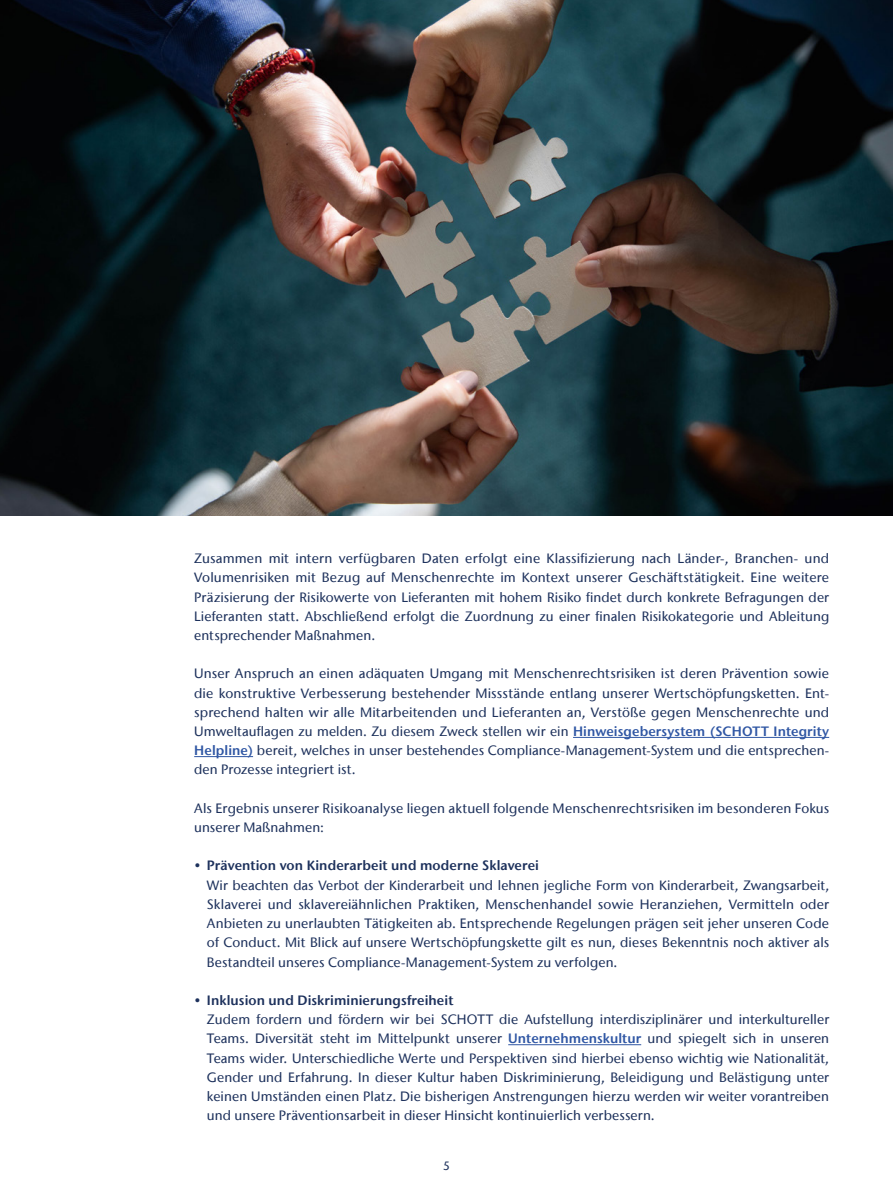
<style>
.page{position:relative;width:893px;height:1191px;background:#fff}
.page>*{position:absolute;margin:0;border:0;box-sizing:border-box;transform-origin:0 0}
.t1{font:500 13.5px/19.2px "Stone Sans IIITC Com";letter-spacing:.005em;color:#1d315c;text-align:justify}
.t2{font:600 13.5px "Stone Sans IIITC Com";letter-spacing:.01em;color:#1d315c}
.t3{font:500 12px "Stone Sans IIITC Com";color:#1d315c}
.s1{font-weight:600;color:#3057a4}
</style>
<div class="page">
<img style="left:0;top:0;width:893px;height:515px">
<hr style="left:573px;top:737px;width:256px;height:1px;background:#3057a4">
<hr style="left:194px;top:756px;width:59px;height:1px;background:#3057a4">
<hr style="left:508px;top:1044px;width:133px;height:1px;background:#3057a4">
<p class="t1" style="left:194px;top:548px;width:636px">Zusammen mit intern verfügbaren Daten erfolgt eine Klassifizierung nach Länder-, Branchen- und Volumenrisiken mit Bezug auf Menschenrechte im Kontext unserer Geschäftstätigkeit. Eine weitere Präzisierung der Risikowerte von Lieferanten mit hohem Risiko findet durch konkrete Befragungen der Lieferanten statt. Abschließend erfolgt die Zuordnung zu einer finalen Risikokategorie und Ableitung entsprechender Maßnahmen.</p>
<p class="t1" style="left:194px;top:664px;width:636px">Unser Anspruch an einen adäquaten Umgang mit Menschenrechtsrisiken ist deren Prävention sowie die konstruktive Verbesserung bestehender Missstände entlang unserer Wertschöpfungsketten. Ent&shy;sprechend halten wir alle Mitarbeitenden und Lieferanten an, Verstöße gegen Menschenrechte und Umweltauflagen zu melden. Zu diesem Zweck stellen wir ein <span class="s1">Hinweisgebersystem (SCHOTT Integrity Helpline)</span> bereit, welches in unser bestehendes Compliance-Management-System und die entsprechen&shy;den Prozesse integriert ist.</p>
<p class="t1" style="left:194px;top:798px;width:636px">Als Ergebnis unserer Risikoanalyse liegen aktuell folgende Menschenrechtsrisiken im besonderen Fokus unserer Maßnahmen:</p>
<p class="t2" style="left:194px;top:857px;width:346px">• Prävention von Kinderarbeit und moderne Sklaverei</p>
<p class="t1" style="left:207px;top:875px;width:624px">Wir beachten das Verbot der Kinderarbeit und lehnen jegliche Form von Kinderarbeit, Zwangsarbeit, Sklaverei und sklavereiähnlichen Praktiken, Menschenhandel sowie Heranziehen, Vermitteln oder Anbieten zu unerlaubten Tätigkeiten ab. Entsprechende Regelungen prägen seit jeher unseren Code of Conduct. Mit Blick auf unsere Wertschöpfungskette gilt es nun, dieses Bekenntnis noch aktiver als Bestandteil unseres Compliance-Management-System zu verfolgen.</p>
<p class="t2" style="left:194px;top:991px;width:261px">• Inklusion und Diskriminierungsfreiheit</p>
<p class="t1" style="left:207px;top:1009px;width:624px">Zudem fordern und fördern wir bei SCHOTT die Aufstellung interdisziplinärer und interkultureller Teams. Diversität steht im Mittelpunkt unserer <span class="s1">Unternehmenskultur</span> und spiegelt sich in unseren Teams wider. Unterschiedliche Werte und Perspektiven sind hierbei ebenso wichtig wie Nationalität, Gender und Erfahrung. In dieser Kultur haben Diskriminierung, Beleidigung und Belästigung unter keinen Umständen einen Platz. Die bisherigen Anstrengungen hierzu werden wir weiter vorantreiben und unsere Präventionsarbeit in dieser Hinsicht kontinuierlich verbessern.</p>
<p class="t3" style="left:443px;top:1158px;width:8px">5</p>
</div>
